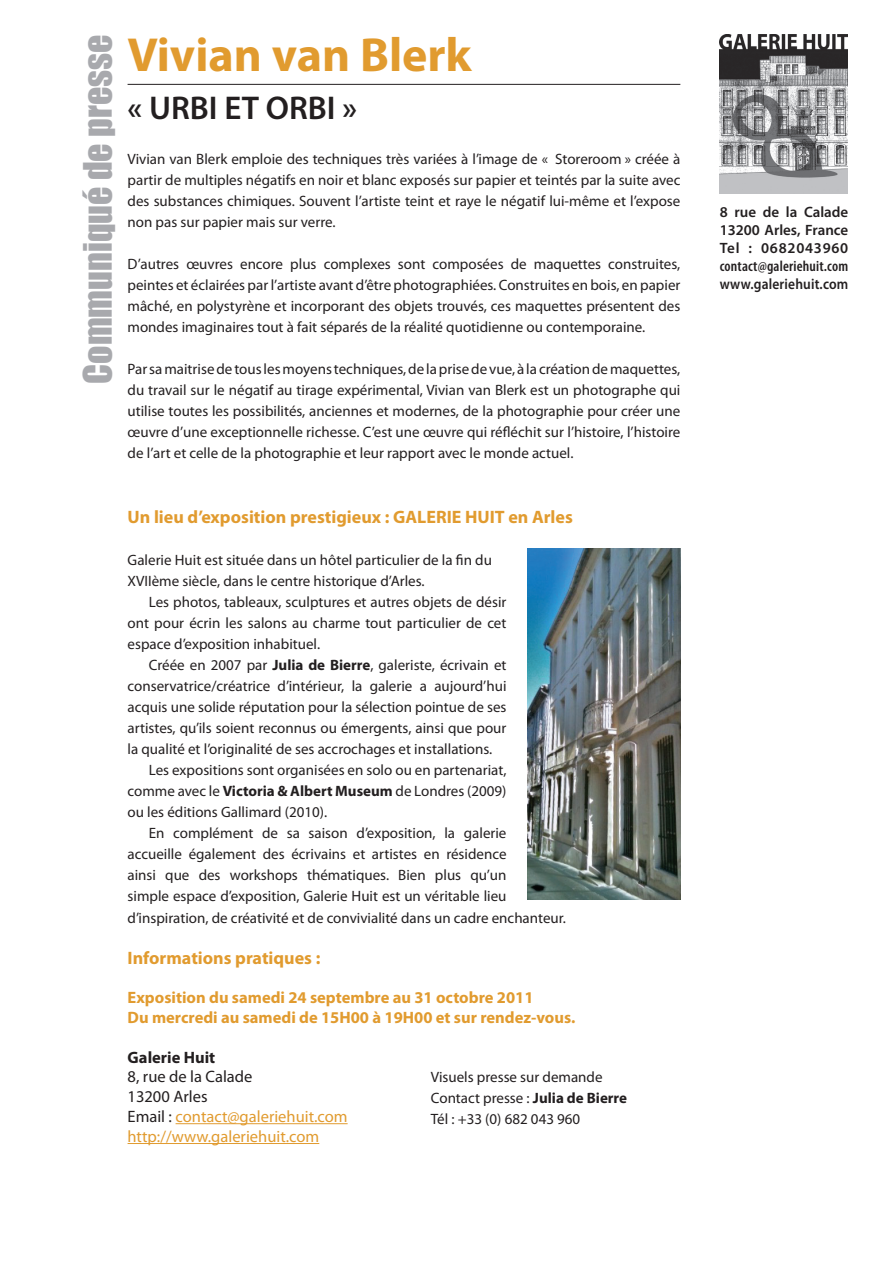
<style>
.page{position:relative;width:893px;height:1263px;background:#fff}
.page>*{position:absolute;margin:0;border:0;box-sizing:border-box;transform-origin:0 0}
.t1{font:700 48px "Myriad Pro";color:#e19b2f}
.t2{font:36px "Impact";color:#a8a9ad}
.t3{font:600 33px "Myriad Pro";color:#231f20}
.t4{font:700 18px "Myriad Pro";color:#e19b2f}
.t5{font:700 16.5px/19.8px "Myriad Pro";color:#e19b2f}
.t6{font:16.5px/19.8px "Myriad Pro";color:#e19b2f}
.t7{font:700 16.5px "Myriad Pro";color:#231f20}
.t8{font:15px/21px "Myriad Pro";color:#231f20;text-align:justify}
.t9{font:600 15px/18px "Myriad Pro";letter-spacing:.005em;color:#231f20;text-align:justify}
.t10{font:600 condensed 15px "Myriad Pro";letter-spacing:.015em;color:#231f20}
.t11{font:600 15px "Myriad Pro";letter-spacing:.005em;color:#231f20;scale:.9 1}
.s1{font-weight:700}
.s2{color:#231f20}
</style>
<div class="page">
<img style="left:720px;top:34px;width:127px;height:160px">
<hr style="left:176px;top:1123px;width:172px;height:1px;background:#e19b2f">
<hr style="left:128px;top:1143px;width:191px;height:1px;background:#e19b2f">
<hr style="left:128px;top:84px;width:552px;height:1px;background:#231f20">
<img style="left:528px;top:549px;width:152px;height:350px">
<h2 class="t2" style="left:70px;top:384px;width:351px;rotate:-90deg">Communiqué de presse</h2>
<h1 class="t1" style="left:128px;top:24px;width:346px">Vivian van Blerk</h1>
<h3 class="t3" style="left:128px;top:87px;width:231px">« URBI ET ORBI »</h3>
<p class="t8" style="left:128px;top:149px;width:554px">Vivian van Blerk emploie des techniques très variées à l’image de « Storeroom » créée à partir de multiples négatifs en noir et blanc exposés sur papier et teintés par la suite avec des substances chimiques. Souvent l’artiste teint et raye le négatif lui-même et l’expose non pas sur papier mais sur verre.</p>
<p class="t8" style="left:128px;top:254px;width:554px">D’autres œuvres encore plus complexes sont composées de maquettes construites, peintes et éclairées par l’artiste avant d’être photographiées. Construites en bois, en papier mâché, en polystyrène et incorporant des objets trouvés, ces maquettes présentent des mondes imaginaires tout à fait séparés de la réalité quotidienne ou contemporaine.</p>
<p class="t8" style="left:128px;top:359px;width:554px">Par sa maitrise de tous les moyens techniques, de la prise de vue, à la création de maquettes, du travail sur le négatif au tirage expérimental, Vivian van Blerk est un photographe qui utilise toutes les possibilités, anciennes et modernes, de la photographie pour créer une œuvre d’une exceptionnelle richesse. C’est une œuvre qui réfléchit sur l’histoire, l’histoire de l’art et celle de la photographie et leur rapport avec le monde actuel.</p>
<p class="t4" style="left:128px;top:505px;width:447px">Un lieu d’exposition prestigieux : GALERIE HUIT en Arles</p>
<p class="t8" style="left:128px;top:549px;width:366px">Galerie Huit est située dans un hôtel particulier de la fin du<br>XVIIème siècle, dans le centre historique d’Arles.</p>
<p class="t8" style="left:128px;top:591px;width:380px;text-indent:21px">Les photos, tableaux, sculptures et autres objets de désir ont pour écrin les salons au charme tout particulier de cet espace d’exposition inhabituel.</p>
<p class="t8" style="left:149px;top:654px;width:359px">Créée en 2007 par <span class="s1">Julia de Bierre</span>, galeriste, écrivain et</p>
<p class="t8" style="left:128px;top:675px;width:380px">conservatrice/créatrice d’intérieur, la galerie a aujourd’hui</p>
<p class="t8" style="left:128px;top:696px;width:380px">acquis une solide réputation pour la sélection pointue de ses</p>
<p class="t8" style="left:128px;top:717px;width:380px">artistes, qu’ils soient reconnus ou émergents, ainsi que pour</p>
<p class="t8" style="left:128px;top:738px;width:366px">la qualité et l’originalité de ses accrochages et installations.</p>
<p class="t8" style="left:149px;top:759px;width:359px">Les expositions sont organisées en solo ou en partenariat,</p>
<p class="t8" style="left:128px;top:780px;width:380px">comme avec le <span class="s1">Victoria &amp; Albert Museum</span> de Londres (2009)</p>
<p class="t8" style="left:128px;top:801px;width:201px">ou les éditions Gallimard (2010).</p>
<p class="t8" style="left:149px;top:822px;width:359px">En complément de sa saison d’exposition, la galerie</p>
<p class="t8" style="left:128px;top:843px;width:380px">accueille également des écrivains et artistes en résidence</p>
<p class="t8" style="left:128px;top:864px;width:380px">ainsi que des workshops thématiques. Bien plus qu’un</p>
<p class="t8" style="left:128px;top:885px;width:380px">simple espace d’exposition, Galerie Huit est un véritable lieu</p>
<p class="t8" style="left:128px;top:907px;width:440px">d’inspiration, de créativité et de convivialité dans un cadre enchanteur.</p>
<p class="t4" style="left:128px;top:946px;width:194px">Informations pratiques :</p>
<p class="t5" style="left:128px;top:987px;width:449px">Exposition du samedi 24 septembre au 31 octobre 2011<br>Du mercredi au samedi de 15H00 à 19H00 et sur rendez-vous.</p>
<p class="t7" style="left:128px;top:1046px;width:89px">Galerie Huit</p>
<p class="t6" style="left:128px;top:1067px;width:222px"><span class="s2">8, rue de la Calade<br>13200 Arles<br>Email :</span> contact@galeriehuit.com http://www.galeriehuit.com</p>
<p class="t8" style="left:431px;top:1066px;width:198px;text-align:left">Visuels presse sur demande<br>Contact presse : <span class="s1">Julia de Bierre<br></span>Tél : +33 (0) 682 043 960</p>
<p class="t9" style="left:720px;top:202px;width:130px">8 rue de la Calade 13200 Arles, France Tel : 0682043960</p>
<p class="t10" style="left:720px;top:257px;width:130px">contact@galeriehuit.com</p>
<p class="t11" style="left:720px;top:274px;width:144px">www.galeriehuit.com</p>
</div>
